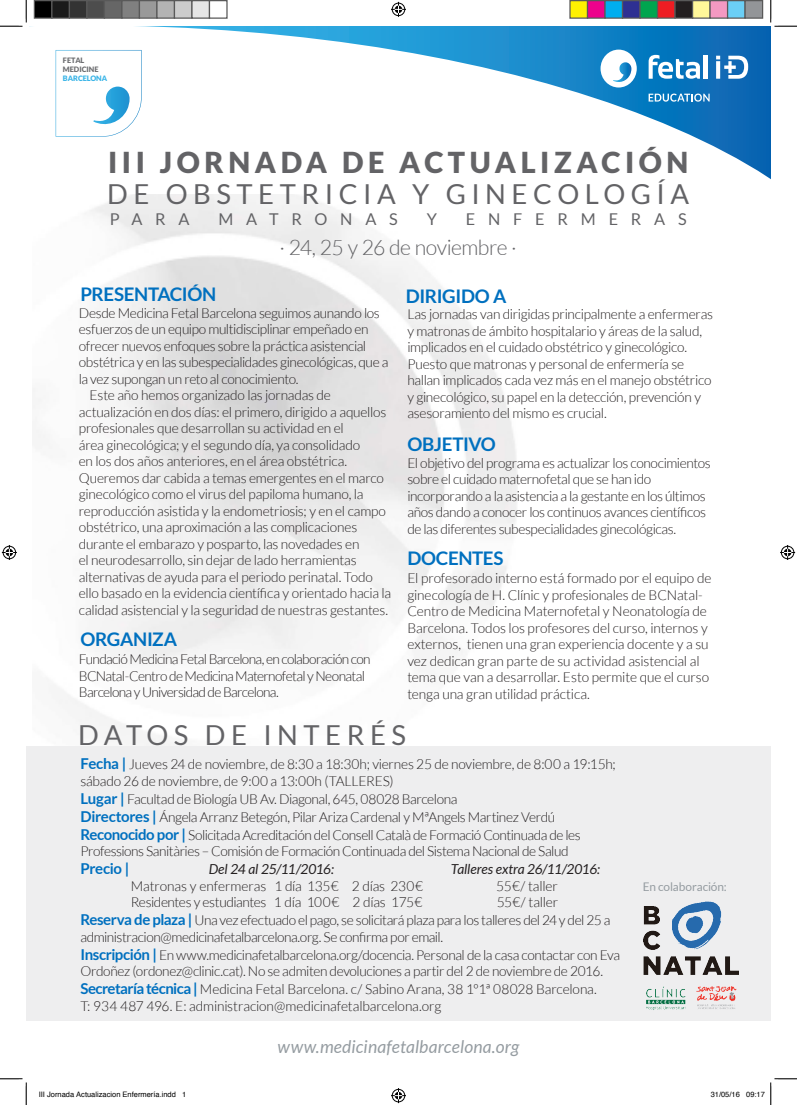
<style>
.page{position:relative;width:797px;height:1105px;background:#fff}
.page>*{position:absolute;margin:0;border:0;box-sizing:border-box;transform-origin:0 0}
.t1{font:900 28.88px "Lato";letter-spacing:.16em;color:#636366}
.t2{font:27.5px "Lato";letter-spacing:.2em;color:#636366}
.t3{font:300 21.25px "Lato";letter-spacing:-.025em;color:#636366}
.t4{font:700 18.75px "Lato";letter-spacing:-.02em;color:#0070bf}
.t5{font:italic 17.5px "Lato";letter-spacing:.01em;color:#959ca1}
.t6{font:16.25px "Lato";letter-spacing:.79em;color:#636366}
.t7{font:700 15px "Lato";letter-spacing:-.025em;color:#0070bf}
.t8{font:300 13.75px/16.5px "Lato";letter-spacing:-.02em;color:#231f20}
.t9{font:300 13.75px/16.5px "Lato";letter-spacing:-.05em;color:#231f20}
.t10{font:italic 13.75px "Lato";letter-spacing:-.01em;color:#231f20}
.t11{font:11.88px "Lato";letter-spacing:-.01em;color:#959ca1}
.t12{font:7.5px "Helvetica";color:#000}
.t13{font:900 7.38px/8.9px "Lato";color:#6c6d70}
.t14{font:900 7.38px "Lato";color:#39b4e7}
.s1{font-weight:700;font-size:15px;color:#0070bf}
</style>
<div class="page">
<svg style="left:29px;top:26px;width:741px;height:153px"></svg>
<div style="left:26px;top:746px;width:744px;height:274px;background:#eeeeef"></div>
<img style="left:643px;top:901px;width:95px;height:109px">
<svg style="left:648px;top:94px;width:61px;height:8px"></svg>
<svg style="left:648px;top:55px;width:52px;height:24px"></svg>
<div style="left:703px;top:56px;width:5px;height:23px;background:#fff"></div>
<svg style="left:716px;top:56px;width:32px;height:23px"></svg>
<svg style="left:600px;top:50px;width:36px;height:38px"></svg>
<svg style="left:56px;top:50px;width:88px;height:87px"></svg>
<svg style="left:0;top:0;width:27px;height:27px"></svg>
<svg style="left:0;top:1078px;width:27px;height:27px"></svg>
<svg style="left:770px;top:0;width:27px;height:27px"></svg>
<svg style="left:391px;top:2px;width:15px;height:15px"></svg>
<svg style="left:391px;top:1088px;width:15px;height:15px"></svg>
<svg style="left:2px;top:545px;width:15px;height:15px"></svg>
<svg style="left:780px;top:545px;width:15px;height:15px"></svg>
<div style="left:34px;top:1px;width:18px;height:17px;background:#000"></div>
<div style="left:34px;top:0;width:18px;height:19px;border:1px solid #595959"></div>
<div style="left:52px;top:1px;width:17px;height:17px;background:#1a1a1a"></div>
<div style="left:51px;top:0;width:19px;height:19px;border:1px solid #595959"></div>
<div style="left:69px;top:1px;width:18px;height:17px;background:#333"></div>
<div style="left:69px;top:0;width:19px;height:19px;border:1px solid #595959"></div>
<div style="left:87px;top:1px;width:17px;height:17px;background:#4d4d4d"></div>
<div style="left:86px;top:0;width:19px;height:19px;border:1px solid #595959"></div>
<div style="left:104px;top:1px;width:18px;height:17px;background:#666"></div>
<div style="left:104px;top:0;width:18px;height:19px;border:1px solid #595959"></div>
<div style="left:122px;top:1px;width:17px;height:17px;background:#808080"></div>
<div style="left:121px;top:0;width:19px;height:19px;border:1px solid #595959"></div>
<div style="left:139px;top:1px;width:18px;height:17px;background:#999"></div>
<div style="left:139px;top:0;width:19px;height:19px;border:1px solid #595959"></div>
<div style="left:157px;top:1px;width:17px;height:17px;background:#b3b3b3"></div>
<div style="left:156px;top:0;width:19px;height:19px;border:1px solid #595959"></div>
<div style="left:174px;top:1px;width:18px;height:17px;background:#ccc"></div>
<div style="left:174px;top:0;width:18px;height:19px;border:1px solid #595959"></div>
<div style="left:192px;top:1px;width:17px;height:17px;background:#e6e6e6"></div>
<div style="left:191px;top:0;width:19px;height:19px;border:1px solid #595959"></div>
<div style="left:209px;top:0;width:19px;height:19px;border:1px solid #595959"></div>
<div style="left:570px;top:1px;width:17px;height:17px;background:#fff101"></div>
<div style="left:569px;top:0;width:19px;height:19px;border:1px solid #595959"></div>
<div style="left:587px;top:1px;width:18px;height:17px;background:#ed028c"></div>
<div style="left:587px;top:0;width:18px;height:19px;border:1px solid #595959"></div>
<div style="left:605px;top:1px;width:17px;height:17px;background:#00aeef"></div>
<div style="left:604px;top:0;width:19px;height:19px;border:1px solid #595959"></div>
<div style="left:622px;top:1px;width:18px;height:17px;background:#2e3092"></div>
<div style="left:622px;top:0;width:18px;height:19px;border:1px solid #595959"></div>
<div style="left:640px;top:1px;width:17px;height:17px;background:#00a54f"></div>
<div style="left:639px;top:0;width:19px;height:19px;border:1px solid #595959"></div>
<div style="left:657px;top:1px;width:18px;height:17px;background:#ee1d23"></div>
<div style="left:657px;top:0;width:18px;height:19px;border:1px solid #595959"></div>
<div style="left:675px;top:1px;width:17px;height:17px;background:#231f20"></div>
<div style="left:674px;top:0;width:19px;height:19px;border:1px solid #595959"></div>
<div style="left:692px;top:1px;width:18px;height:17px;background:#fff79a"></div>
<div style="left:692px;top:0;width:18px;height:19px;border:1px solid #595959"></div>
<div style="left:710px;top:1px;width:17px;height:17px;background:#f499c2"></div>
<div style="left:709px;top:0;width:19px;height:19px;border:1px solid #595959"></div>
<div style="left:727px;top:1px;width:18px;height:17px;background:#6bcff6"></div>
<div style="left:727px;top:0;width:18px;height:19px;border:1px solid #595959"></div>
<div style="left:745px;top:1px;width:17px;height:17px;background:#939598"></div>
<div style="left:744px;top:0;width:19px;height:19px;border:1px solid #595959"></div>
<svg style="left:770px;top:1078px;width:27px;height:27px"></svg>
<p class="t13" style="left:63px;top:56px;width:37px">FETAL<br>MEDICINE</p>
<p class="t14" style="left:63px;top:74px;width:46px">BARCELONA</p>
<p class="t1" style="left:108px;top:146px;width:582px">III JORNADA DE ACTUALIZACIÓN</p>
<p class="t2" style="left:107px;top:179px;width:583px">DE OBSTETRICIA Y GINECOLOGÍA</p>
<p class="t6" style="left:110px;top:210px;width:81px">PARA</p>
<p class="t6" style="left:218px;top:210px;width:181px">MATRONAS</p>
<p class="t6" style="left:427px;top:210px;width:12px">Y</p>
<p class="t6" style="left:466px;top:210px;width:222px">ENFERMERAS</p>
<p class="t3" style="left:279px;top:236px;width:239px">· 24, 25 y 26 de noviembre ·</p>
<p class="t4" style="left:80px;top:284px;width:137px">PRESENTACIÓN</p>
<p class="t8" style="left:79px;top:304px;width:311px">Desde Medicina Fetal Barcelona seguimos aunando los esfuerzos de un equipo multidisciplinar empeñado en ofrecer nuevos enfoques sobre la práctica asistencial obstétrica y en las subespecialidades ginecológicas, que a la vez supongan un reto al conocimiento.</p>
<p class="t8" style="left:79px;top:387px;width:314px;text-indent:11px">Este año hemos organizado las jornadas de actualización en dos días: el primero, dirigido a aquellos profesionales que desarrollan su actividad en el<br>área ginecológica; y el segundo día, ya consolidado<br>en los dos años anteriores, en el área obstétrica.<br>Queremos dar cabida a temas emergentes en el marco ginecológico como el virus del papiloma humano, la reproducción asistida y la endometriosis; y en el campo obstétrico, una aproximación a las complicaciones durante el embarazo y posparto, las novedades en<br>el neurodesarrollo, sin dejar de lado herramientas alternativas de ayuda para el periodo perinatal. Todo ello basado en la evidencia científica y orientado hacia la calidad asistencial y la seguridad de nuestras gestantes.</p>
<p class="t9" style="left:79px;top:651px;width:293px">Fundació Medicina Fetal Barcelona, en colaboración con<br>BCNatal-Centro de Medicina Maternofetal y Neonatal<br>Barcelona y Universidad de Barcelona.</p>
<p class="t4" style="left:80px;top:628px;width:98px">ORGANIZA</p>
<p class="t4" style="left:406px;top:285px;width:102px">DIRIGIDO A</p>
<p class="t8" style="left:407px;top:306px;width:307px">Las jornadas van dirigidas principalmente a enfermeras y matronas de ámbito hospitalario y áreas de la salud, implicados en el cuidado obstétrico y ginecológico.<br>Puesto que matronas y personal de enfermería se hallan implicados cada vez más en el manejo obstétrico y ginecológico, su papel en la detección, prevención y asesoramiento del mismo es crucial.</p>
<p class="t8" style="left:407px;top:455px;width:305px">El objetivo del programa es actualizar los conocimientos sobre el cuidado maternofetal que se han ido incorporando a la asistencia a la gestante en los últimos años dando a conocer los continuos avances científicos de las diferentes subespecialidades ginecológicas.</p>
<p class="t8" style="left:407px;top:570px;width:306px">El profesorado interno está formado por el equipo de ginecología de H. Clínic y profesionales de BCNatal-Centro de Medicina Maternofetal y Neonatología de Barcelona. Todos los profesores del curso, internos y externos, tienen una gran experiencia docente y a su vez dedican gran parte de su actividad asistencial al tema que van a desarrollar. Esto permite que el curso tenga una gran utilidad práctica.</p>
<p class="t4" style="left:407px;top:433px;width:90px">OBJETIVO</p>
<p class="t4" style="left:407px;top:548px;width:98px">DOCENTES</p>
<p class="t2" style="left:78px;top:720px;width:329px">DATOS DE INTERÉS</p>
<p class="t8" style="left:80px;top:756px;width:537px"><span class="s1">Fecha |</span> Jueves 24 de noviembre, de 8:30 a 18:30h; viernes 25 de noviembre, de 8:00 a 19:15h; sábado 26 de noviembre, de 9:00 a 13:00h (TALLERES)</p>
<p class="t8" style="left:80px;top:791px;width:378px"><span class="s1">Lugar |</span> Facultad de Biología UB Av. Diagonal, 645, 08028 Barcelona</p>
<p class="t8" style="left:80px;top:809px;width:476px"><span class="s1">Directores |</span> Ángela Arranz Betegón, Pilar Ariza Cardenal y MªAngels Martinez Verdú</p>
<p class="t8" style="left:80px;top:827px;width:502px"><span class="s1">Reconocido por |</span> Solicitada Acreditación del Consell Català de Formació Continuada de les<br>Professions Sanitàries – Comisión de Formación Continuada del Sistema Nacional de Salud</p>
<p class="t7" style="left:80px;top:860px;width:50px">Precio |</p>
<p class="t10" style="left:209px;top:861px;width:127px">Del 24 al 25/11/2016:</p>
<p class="t10" style="left:451px;top:861px;width:151px">Talleres extra 26/11/2016:</p>
<p class="t8" style="left:131px;top:878px;width:294px">Matronas y enfermeras 1 día 135€ 2 días 230€</p>
<p class="t8" style="left:496px;top:878px;width:63px">55€/ taller</p>
<p class="t8" style="left:131px;top:894px;width:293px">Residentes y estudiantes 1 día 100€ 2 días 175€</p>
<p class="t8" style="left:497px;top:894px;width:63px">55€/ taller</p>
<p class="t8" style="left:80px;top:912px;width:531px"><span class="s1">Reserva de plaza |</span> Una vez efectuado el pago, se solicitará plaza para los talleres del 24 y del 25 a administracion@medicinafetalbarcelona.org. Se confirma por email.</p>
<p class="t8" style="left:80px;top:947px;width:541px"><span class="s1">Inscripción |</span> En www.medicinafetalbarcelona.org/docencia. Personal de la casa contactar con Eva<br>Ordoñez (ordonez@clinic.cat). No se admiten devoluciones a partir del 2 de noviembre de 2016.</p>
<p class="t8" style="left:80px;top:981px;width:518px"><span class="s1">Secretaría técnica |</span> Medicina Fetal Barcelona. c/ Sabino Arana, 38 1º1ª 08028 Barcelona.</p>
<p class="t8" style="left:80px;top:998px;width:362px">T: 934 487 496. E: administracion@medicinafetalbarcelona.org</p>
<p class="t5" style="left:278px;top:1037px;width:243px">www.medicinafetalbarcelona.org</p>
<p class="t11" style="left:643px;top:880px;width:85px">En colaboración:</p>
<p class="t12" style="left:39px;top:1089px;width:149px">III Jornada Actualizacion Enfermería.indd 1</p>
<p class="t12" style="left:710px;top:1089px;width:56px">31/05/16 09:17</p>
</div>
